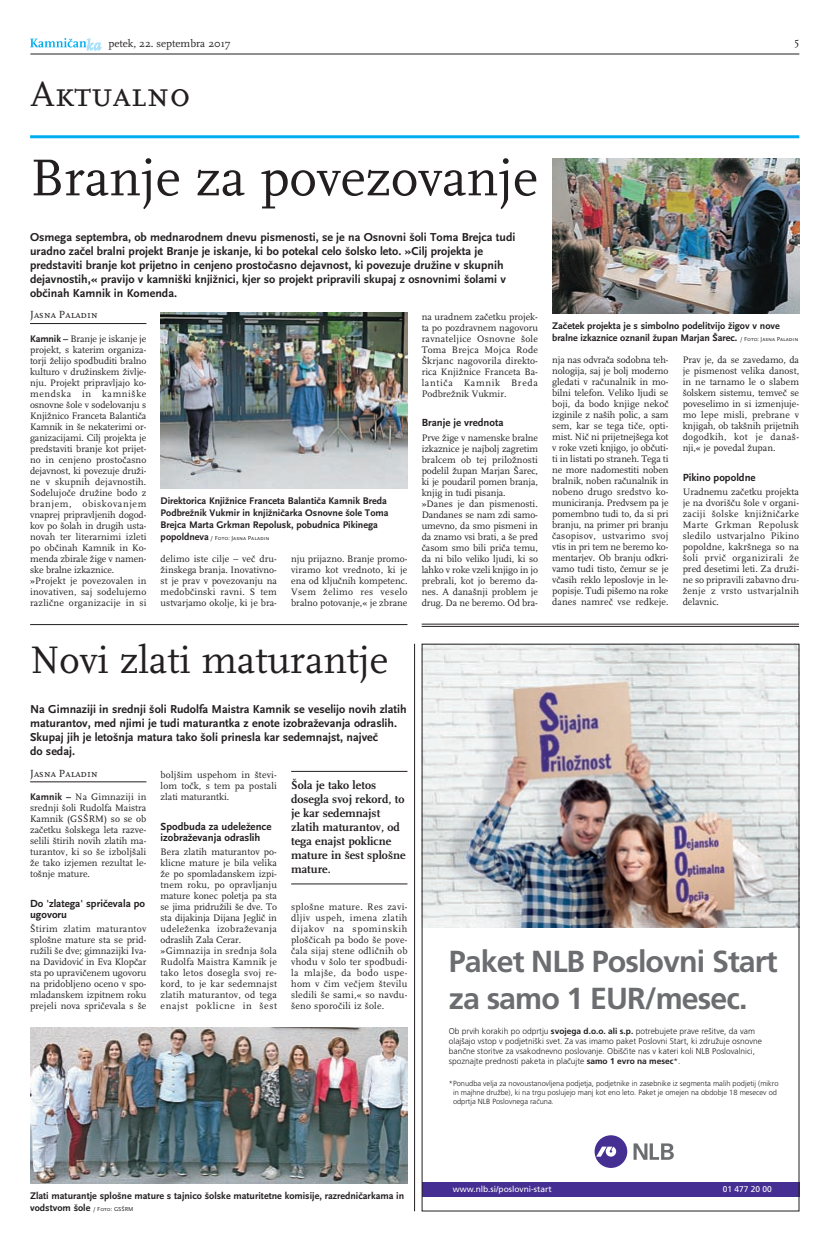
<style>
.page{position:relative;width:832px;height:1252px;background:#fff}
.page>*{position:absolute;margin:0;border:0;box-sizing:border-box;transform-origin:0 0}
.t1{font:54px "GG Scala Rom DEE";color:#231f20}
.t2{font:40px "GG Scala Rom DEE";color:#231f20}
.t3{font:36px "GG Scala Rom Cap DEE";color:#231f20}
.t4{font:700 30.4px/36.4px "Frutiger LT Std";letter-spacing:-.03em;color:#6c6d70}
.t5{font:600 12px/14px "GG Scala San DEE";color:#231f20}
.t6{font:600 12px/14px "GG Scala Rom DEE";color:#231f20}
.t7{font:11px "GG Scala Rom DEE";color:#231f20}
.t8{font:600 10.8px/11px "GG Scala San DEE";color:#231f20}
.t9{font:10.8px "GG Scala Rom Cap DEE";color:#231f20}
.t10{font:10.8px "GG Scala Rom DEE";color:#231f20}
.t11{font:600 10px/12px "GG Scala San DEE";color:#231f20}
.t12{font:9.8px/11px "GG Scala Rom DEE";color:#231f20;text-align:justify}
.t13{font:300 8.4px/10.1px "Frutiger LT Std";color:#231f20}
.t14{font:8.4px "Frutiger LT Std";color:#fff}
.t15{font:300 7.5px/8.9px "Frutiger LT Std";color:#231f20}
.t16{font:6px "GG Scala San Cap DEE";color:#231f20}
.s1{font-family:"GG Scala San DEE";font-weight:600;font-size:10px}
.s2{font-family:"GG Scala San Cap DEE";font-weight:400;font-size:6px}
.s3{font-weight:700}
</style>
<div class="page">
<hr style="left:30px;top:54px;width:769px;height:1px;background:#231f20">
<hr style="left:30px;top:135px;width:769px;height:3px;background:#00aeef">
<svg style="left:30px;top:38px;width:72px;height:13px"></svg>
<img style="left:423px;top:646px;width:373px;height:281px">
<div style="left:421px;top:1181px;width:377px;height:15px;background:#452f92"></div>
<svg style="left:633px;top:1143px;width:40px;height:16px"></svg>
<div style="left:594px;top:1135px;width:33px;height:32px;background:#452f92;border-radius:50%"></div>
<svg style="left:596px;top:1146px;width:20px;height:10px"></svg>
<hr style="left:421px;top:623px;width:377px;height:1px;background:#231f20">
<hr style="left:421px;top:626px;width:377px;height:1px;background:#231f20">
<hr style="left:30px;top:781px;width:116px;height:1px;background:#231f20">
<img style="left:30px;top:1027px;width:377px;height:156px">
<hr style="left:30px;top:624px;width:377px;height:1px;background:#231f20">
<hr style="left:291px;top:771px;width:116px;height:1px;background:#231f20">
<hr style="left:291px;top:883px;width:116px;height:1px;background:#231f20">
<hr style="left:30px;top:323px;width:116px;height:1px;background:#231f20">
<img style="left:552px;top:158px;width:246px;height:156px">
<img style="left:160px;top:312px;width:247px;height:177px">
<hr style="left:414px;top:643px;width:1px;height:568px;background:#231f20">
<p class="t7" style="left:108px;top:38px;width:123px">petek, 22. septembra 2017</p>
<p class="t10" style="left:794px;top:36px;width:6px">5</p>
<h3 class="t3" style="left:30px;top:76px;width:161px">Aktualno</h3>
<h1 class="t1" style="left:30px;top:150px;width:509px">Branje za povezovanje</h1>
<p class="t5" style="left:30px;top:230px;width:486px">Osmega septembra, ob mednarodnem dnevu pismenosti, se je na Osnovni šoli Toma Brejca tudi uradno začel bralni projekt Branje je iskanje, ki bo potekal celo šolsko leto. »Cilj projekta je predstaviti branje kot prijetno in cenjeno prostočasno dejavnost, ki povezuje družine v skupnih dejavnostih,« pravijo v kamniški knjižnici, kjer so projekt pripravili skupaj z osnovnimi šolami v občinah Kamnik in Komenda.</p>
<p class="t9" style="left:30px;top:309px;width:69px">Jasna Paladin</p>
<p class="t12" style="left:30px;top:333px;width:118px;text-align:left"><span class="s1">Kamnik –</span> Branje je iskanje je projekt, s katerim organiza&shy;torji želijo spodbuditi bralno kulturo v družinskem življe&shy;nju. Projekt pripravljajo ko&shy;mendska in kamniške osnovne šole v sodelovanju s<br>Knjižnico Franceta Balantiča<br>Kamnik in še nekaterimi or&shy;ganizacijami. Cilj projekta je predstaviti branje kot prijet&shy;no in cenjeno prostočasno dejavnost, ki povezuje druži&shy;ne v skupnih dejavnostih.<br>Sodelujoče družine bodo z branjem, obiskovanjem vnaprej pripravljenih dogod&shy;kov po šolah in drugih usta&shy;novah ter literarnimi izleti po občinah Kamnik in Ko&shy;menda zbirale žige v namen&shy;ske bralne izkaznice. »Projekt je povezovalen in inovativen, saj sodelujemo različne organizacije in si</p>
<p class="t11" style="left:160px;top:495px;width:229px">Direktorica Knjižnice Franceta Balantiča Kamnik Breda<br>Podbrežnik Vukmir in knjižničarka Osnovne šole Toma<br>Brejca Marta Grkman Repolusk, pobudnica Pikinega</p>
<p class="t16" style="left:160px;top:535px;width:110px"><span class="s1">popoldneva</span> / Foto: Jasna Paladin</p>
<p class="t12" style="left:160px;top:553px;width:118px">delimo iste cilje – več dru&shy;žinskega branja. Inovativno&shy;st je prav v povezovanju na medobčinski ravni. S tem ustvarjamo okolje, ki je bra-</p>
<p class="t12" style="left:291px;top:553px;width:118px">nju prijazno. Branje promo&shy;viramo kot vrednoto, ki je ena od ključnih kompetenc.<br>Vsem želimo res veselo bralno potovanje,« je zbrane</p>
<h2 class="t2" style="left:30px;top:640px;width:359px">Novi zlati maturantje</h2>
<p class="t5" style="left:30px;top:702px;width:378px">Na Gimnaziji in srednji šoli Rudolfa Maistra Kamnik se veselijo novih zlatih maturantov, med njimi je tudi maturantka z enote izobraževanja odraslih.<br>Skupaj jih je letošnja matura tako šoli prinesla kar sedemnajst, največ<br>do sedaj.</p>
<p class="t12" style="left:421px;top:311px;width:118px">na uradnem začetku projek&shy;ta po pozdravnem nagovoru ravnateljice Osnovne šole Toma Brejca Mojca Rode Škrjanc nagovorila direkto&shy;rica Knjižnice Franceta Ba&shy;lantiča Kamnik Breda Podbrežnik Vukmir.</p>
<p class="t8" style="left:421px;top:417px;width:83px">Branje je vrednota</p>
<p class="t12" style="left:421px;top:432px;width:118px;text-align:left">Prve žige v namenske bralne izkaznice je najbolj zagretim bralcem ob tej priložnosti podelil župan Marjan Šarec, ki je poudaril pomen branja, knjig in tudi pisanja. »Danes je dan pismenosti.<br>Dandanes se nam zdi samo&shy;umevno, da smo pismeni in da znamo vsi brati, a še pred časom smo bili priča temu, da ni bilo veliko ljudi, ki so lahko v roke vzeli knjigo in jo prebrali, kot jo beremo da&shy;nes. A današnji problem je drug. Da ne beremo. Od bra-</p>
<p class="t11" style="left:552px;top:320px;width:247px">Začetek projekta je s simbolno podelitvijo žigov v nove bralne izkaznice oznanil župan Marjan Šarec. <span class="s2">/ Foto: Jasna Paladin</span></p>
<p class="t12" style="left:552px;top:355px;width:118px">nja nas odvrača sodobna teh&shy;nologija, saj je bolj moderno gledati v računalnik in mo&shy;bilni telefon. Veliko ljudi se boji, da bodo knjige nekoč izginile z naših polic, a sam sem, kar se tega tiče, opti&shy;mist. Nič ni prijetnejšega kot v roke vzeti knjigo, jo občuti&shy;ti in listati po straneh. Tega ti ne more nadomestiti noben bralnik, noben računalnik in nobeno drugo sredstvo ko&shy;municiranja. Predvsem pa je pomembno tudi to, da si pri branju, na primer pri branju časopisov, ustvarimo svoj vtis in pri tem ne beremo ko&shy;mentarjev. Ob branju odkri&shy;vamo tudi tisto, čemur se je včasih reklo leposlovje in le&shy;popisje. Tudi pišemo na roke danes namreč vse redkeje.</p>
<p class="t12" style="left:682px;top:355px;width:118px">Prav je, da se zavedamo, da je pismenost velika danost, in ne tarnamo le o slabem šolskem sistemu, temveč se poveselimo in si izmenjuje&shy;mo lepe misli, prebrane v knjigah, ob takšnih prijetnih dogodkih, kot je današ&shy;nji,« je povedal župan.</p>
<p class="t8" style="left:682px;top:472px;width:74px">Pikino popoldne</p>
<p class="t12" style="left:682px;top:487px;width:118px">Uradnemu začetku projekta je na dvorišču šole v organi&shy;zaciji šolske knjižničarke Marte Grkman Repolusk sledilo ustvarjalno Pikino popoldne, kakršnega so na šoli prvič organizirali že pred desetimi leti. Za druži&shy;ne so pripravili zabavno dru&shy;ženje z vrsto ustvarjalnih delavnic.</p>
<p class="t9" style="left:30px;top:767px;width:69px">Jasna Paladin</p>
<p class="t12" style="left:30px;top:791px;width:118px"><span class="s1">Kamnik –</span> Na Gimnaziji in srednji šoli Rudolfa Maistra Kamnik (GSŠRM) so se ob začetku šolskega leta razve&shy;selili štirih novih zlatih ma&shy;turantov, ki so še izboljšali že tako izjemen rezultat le&shy;tošnje mature.</p>
<p class="t8" style="left:30px;top:897px;width:117px">Do 'zlatega' spričevala po ugovoru</p>
<p class="t12" style="left:30px;top:923px;width:118px">Štirim zlatim maturantov splošne mature sta se prid&shy;ružili še dve; gimnazijki Iva&shy;na Davidović in Eva Klopčar sta po upravičenem ugovoru na pridobljeno oceno v spo&shy;mladanskem izpitnem roku prejeli nova spričevala s še</p>
<p class="t12" style="left:160px;top:769px;width:118px">boljšim uspehom in števi&shy;lom točk, s tem pa postali zlati maturantki.</p>
<p class="t8" style="left:160px;top:820px;width:112px">Spodbuda za udeležence izobraževanja odraslih</p>
<p class="t12" style="left:160px;top:846px;width:118px;text-align:left">Bera zlatih maturantov po&shy;klicne mature je bila velika že po spomladanskem izpi&shy;tnem roku, po opravljanju mature konec poletja pa sta se jima pridružili še dve. To sta dijakinja Dijana Jeglič in udeleženka izobraževanja odraslih Zala Cerar. »Gimnazija in srednja šola<br>Rudolfa Maistra Kamnik je tako letos dosegla svoj re&shy;kord, to je kar sedemnajst zlatih maturantov, od tega enajst poklicne in šest</p>
<p class="t6" style="left:291px;top:778px;width:116px">Šola je tako letos dosegla svoj rekord, to je kar sedemnajst zlatih maturantov, od tega enajst poklicne mature in šest splošne mature.</p>
<p class="t12" style="left:291px;top:901px;width:118px">splošne mature. Res zavi&shy;dljiv uspeh, imena zlatih dijakov na spominskih ploščicah pa bodo še pove&shy;čala sijaj stene odličnih ob vhodu v šolo ter spodbudi&shy;la mlajše, da bodo uspe&shy;hom v čim večjem številu sledili še sami,« so navdu&shy;šeno sporočili iz šole.</p>
<p class="t11" style="left:30px;top:1189px;width:375px">Zlati maturantje splošne mature s tajnico šolske maturitetne komisije, razredničarkama in vodstvom šole <span class="s2">/ Foto: GSŠRM</span></p>
<h3 class="t4" style="left:448px;top:943px;width:330px">Paket NLB Poslovni Start za samo 1 EUR/mesec.</h3>
<p class="t13" style="left:448px;top:1026px;width:314px">Ob prvih korakih po odprtju <span class="s3">svojega d.o.o. ali s.p.</span> potrebujete prave rešitve, da vam olajšajo vstop v podjetniški svet. Za vas imamo paket Poslovni Start, ki združuje osnovne bančne storitve za vsakodnevno poslovanje. Obiščite nas v kateri koli NLB Poslovalnici, spoznajte prednosti paketa in plačujte <span class="s3">samo 1 evro na mesec</span>*.</p>
<p class="t15" style="left:453px;top:1079px;width:327px;text-indent:-4px">* Ponudba velja za novoustanovljena podjetja, podjetnike in zasebnike iz segmenta malih podjetij (mikro in majhne družbe), ki na trgu poslujejo manj kot eno leto. Paket je omejen na obdobje 18 mesecev od odprtja NLB Poslovnega računa.</p>
<p class="t14" style="left:452px;top:1183px;width:100px">www.nlb.si/poslovni-start</p>
<p class="t14" style="left:722px;top:1184px;width:50px">01 477 20 00</p>
</div>
